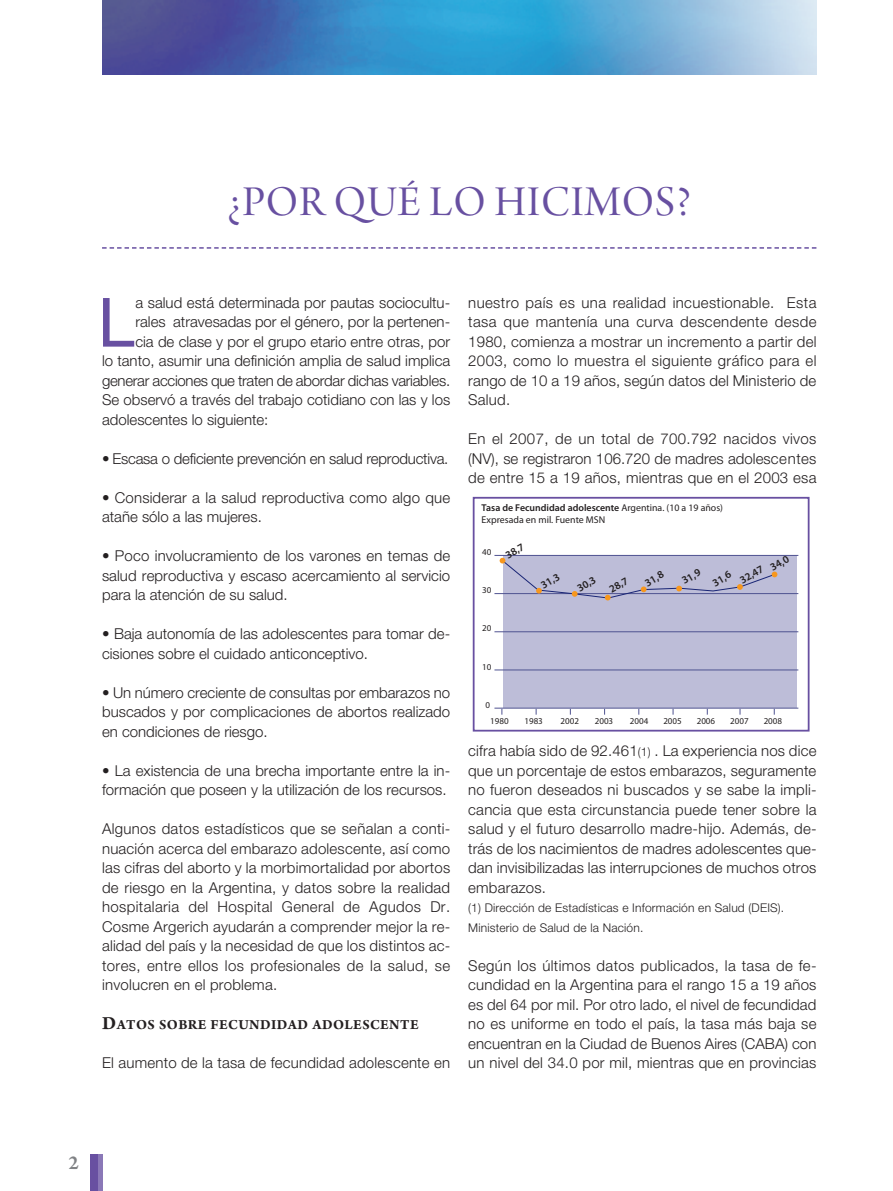
<style>
.page{position:relative;width:893px;height:1191px;background:#fff}
.page>*{position:absolute;margin:0;border:0;box-sizing:border-box;transform-origin:0 0}
.t1{font:67.65px "Helvetica";color:#6850a1}
.t2{font:45px "Arno Pro Display";letter-spacing:.02em;color:#6850a1}
.t3{font:600 21px "Arno Pro";color:#808285}
.t4{font:300 15px/19.5px "Helvetica Neue";color:#231f20;text-align:justify}
.t5{font:300 15px "Helvetica Neue";letter-spacing:-.02em;color:#231f20}
.t6{font:700 14.7px "Arno Pro";letter-spacing:.03em;color:#231f20}
.t7{font:300 12px/19.5px "Helvetica Neue";letter-spacing:.015em;color:#231f20}
.t8{font:600 10.8px "Myriad Pro";color:#231f20}
.t9{font:9.9px/11.9px "Myriad Pro";color:#231f20}
.t10{font:9px "Myriad Pro";color:#231f20}
.s1{font-size:19.5px}
.s2{font-weight:600}
.s3{font-size:12px}
</style>
<div class="page">
<svg style="left:102px;top:247px;width:714px;height:2px"></svg>
<div style="left:91px;top:1153px;width:7px;height:38px;background:#6850a1"></div>
<hr style="left:98px;top:1153px;width:4px;height:38px;background:#8a78b7">
<img style="left:102px;top:0;width:714px;height:75px">
<div style="left:503px;top:555px;width:294px;height:153px;background:#bdbdd8"></div>
<hr style="left:494px;top:708px;width:304px;height:1px;background:#4f5391">
<hr style="left:494px;top:669px;width:304px;height:1px;background:#4f5391">
<hr style="left:494px;top:631px;width:304px;height:1px;background:#4f5391">
<hr style="left:494px;top:593px;width:304px;height:1px;background:#4f5391">
<hr style="left:494px;top:555px;width:304px;height:1px;background:#4f5391">
<svg style="left:500px;top:558px;width:277px;height:42px"></svg>
<div style="left:473px;top:497px;width:336px;height:234px;border:2px solid #6850a1"></div>
<h2 class="t2" style="left:227px;top:184px;width:465px">¿POR QUÉ LO HICIMOS?</h2>
<h1 class="t1" style="left:98px;top:284px;width:39px">L</h1>
<p class="t4" style="left:135px;top:292px;width:316px">a salud está determinada por pautas sociocultu-</p>
<p class="t4" style="left:135px;top:312px;width:316px">rales atravesadas por el género, por la pertenen-</p>
<p class="t4" style="left:135px;top:331px;width:316px">cia de clase y por el grupo etario entre otras, por</p>
<p class="t4" style="left:102px;top:351px;width:350px">lo tanto, asumir una definición amplia de salud implica</p>
<p class="t5" style="left:102px;top:371px;width:350px">generar acciones que traten de abordar dichas variables.</p>
<p class="t4" style="left:102px;top:390px;width:350px">Se observó a través del trabajo cotidiano con las y los</p>
<p class="t4" style="left:102px;top:409px;width:168px">adolescentes lo siguiente:</p>
<p class="t4" style="left:102px;top:448px;width:348px">• Escasa o deficiente prevención en salud reproductiva.</p>
<p class="t4" style="left:102px;top:487px;width:350px">• Considerar a la salud reproductiva como algo que atañe sólo a las mujeres.</p>
<p class="t4" style="left:102px;top:546px;width:350px">• Poco involucramiento de los varones en temas de salud reproductiva y escaso acercamiento al servicio para la atención de su salud.</p>
<p class="t4" style="left:102px;top:624px;width:350px">• Baja autonomía de las adolescentes para tomar de&shy;cisiones sobre el cuidado anticonceptivo.</p>
<p class="t4" style="left:102px;top:682px;width:350px">• Un número creciente de consultas por embarazos no buscados y por complicaciones de abortos realizado en condiciones de riesgo.</p>
<p class="t4" style="left:102px;top:760px;width:350px">• La existencia de una brecha importante entre la in&shy;formación que poseen y la utilización de los recursos.</p>
<p class="t4" style="left:102px;top:819px;width:350px">Algunos datos estadísticos que se señalan a conti&shy;nuación acerca del embarazo adolescente, así como las cifras del aborto y la morbimortalidad por abortos de riesgo en la Argentina, y datos sobre la realidad hospitalaria del Hospital General de Agudos Dr.<br>Cosme Argerich ayudarán a comprender mejor la re&shy;alidad del país y la necesidad de que los distintos ac&shy;tores, entre ellos los profesionales de la salud, se involucren en el problema.</p>
<p class="t6" style="left:102px;top:1019px;width:318px"><span class="s1">D</span>ATOS SOBRE FECUNDIDAD ADOLESCENTE</p>
<p class="t4" style="left:102px;top:1053px;width:350px">El aumento de la tasa de fecundidad adolescente en</p>
<p class="t4" style="left:468px;top:292px;width:350px">nuestro país es una realidad incuestionable. Esta tasa que mantenía una curva descendente desde 1980, comienza a mostrar un incremento a partir del 2003, como lo muestra el siguiente gráfico para el rango de 10 a 19 años, según datos del Ministerio de Salud.</p>
<p class="t4" style="left:468px;top:429px;width:350px">En el 2007, de un total de 700.792 nacidos vivos (NV), se registraron 106.720 de madres adolescentes de entre 15 a 19 años, mientras que en el 2003 esa</p>
<p class="t9" style="left:482px;top:502px;width:243px"><span class="s2">Tasa de Fecundidad adolescente</span> Argentina. (10 a 19 años)<br>Expresada en mil. Fuente MSN</p>
<p class="t10" style="left:482px;top:549px;width:11px">40</p>
<p class="t8" style="left:504px;top:552px;width:21px;rotate:-30deg">38,7</p>
<p class="t10" style="left:482px;top:587px;width:11px">30</p>
<p class="t10" style="left:482px;top:625px;width:11px">20</p>
<p class="t10" style="left:482px;top:663px;width:11px">10</p>
<p class="t10" style="left:485px;top:701px;width:6px">0</p>
<p class="t8" style="left:738px;top:577px;width:54px;rotate:-30deg">32,47 34,0</p>
<p class="t8" style="left:540px;top:582px;width:21px;rotate:-30deg">31,3</p>
<p class="t8" style="left:576px;top:585px;width:21px;rotate:-30deg">30,3</p>
<p class="t8" style="left:608px;top:586px;width:21px;rotate:-30deg">28,7</p>
<p class="t8" style="left:644px;top:580px;width:21px;rotate:-30deg">31,8</p>
<p class="t8" style="left:681px;top:578px;width:21px;rotate:-30deg">31,9</p>
<p class="t8" style="left:711px;top:580px;width:21px;rotate:-30deg">31,6</p>
<p class="t10" style="left:490px;top:717px;width:20px">1980</p>
<p class="t10" style="left:524px;top:717px;width:20px">1983</p>
<p class="t10" style="left:560px;top:717px;width:20px">2002</p>
<p class="t10" style="left:595px;top:717px;width:20px">2003</p>
<p class="t10" style="left:630px;top:717px;width:20px">2004</p>
<p class="t10" style="left:663px;top:717px;width:20px">2005</p>
<p class="t10" style="left:697px;top:717px;width:20px">2006</p>
<p class="t10" style="left:730px;top:717px;width:20px">2007</p>
<p class="t10" style="left:764px;top:717px;width:20px">2008</p>
<p class="t4" style="left:468px;top:741px;width:350px">cifra había sido de 92.461<span class="s3">(1)</span> . La experiencia nos dice que un porcentaje de estos embarazos, seguramente no fueron deseados ni buscados y se sabe la impli&shy;cancia que esta circunstancia puede tener sobre la salud y el futuro desarrollo madre-hijo. Además, de&shy;trás de los nacimientos de madres adolescentes que&shy;dan invisibilizadas las interrupciones de muchos otros embarazos.</p>
<p class="t7" style="left:468px;top:898px;width:318px">(1) Dirección de Estadísticas e Información en Salud (DEIS).<br>Ministerio de Salud de la Nación.</p>
<p class="t4" style="left:468px;top:955px;width:350px">Según los últimos datos publicados, la tasa de fe&shy;cundidad en la Argentina para el rango 15 a 19 años es del 64 por mil. Por otro lado, el nivel de fecundidad no es uniforme en todo el país, la tasa más baja se encuentran en la Ciudad de Buenos Aires (CABA) con un nivel del 34.0 por mil, mientras que en provincias</p>
<h3 class="t3" style="left:69px;top:1154px;width:12px">2</h3>
</div>
